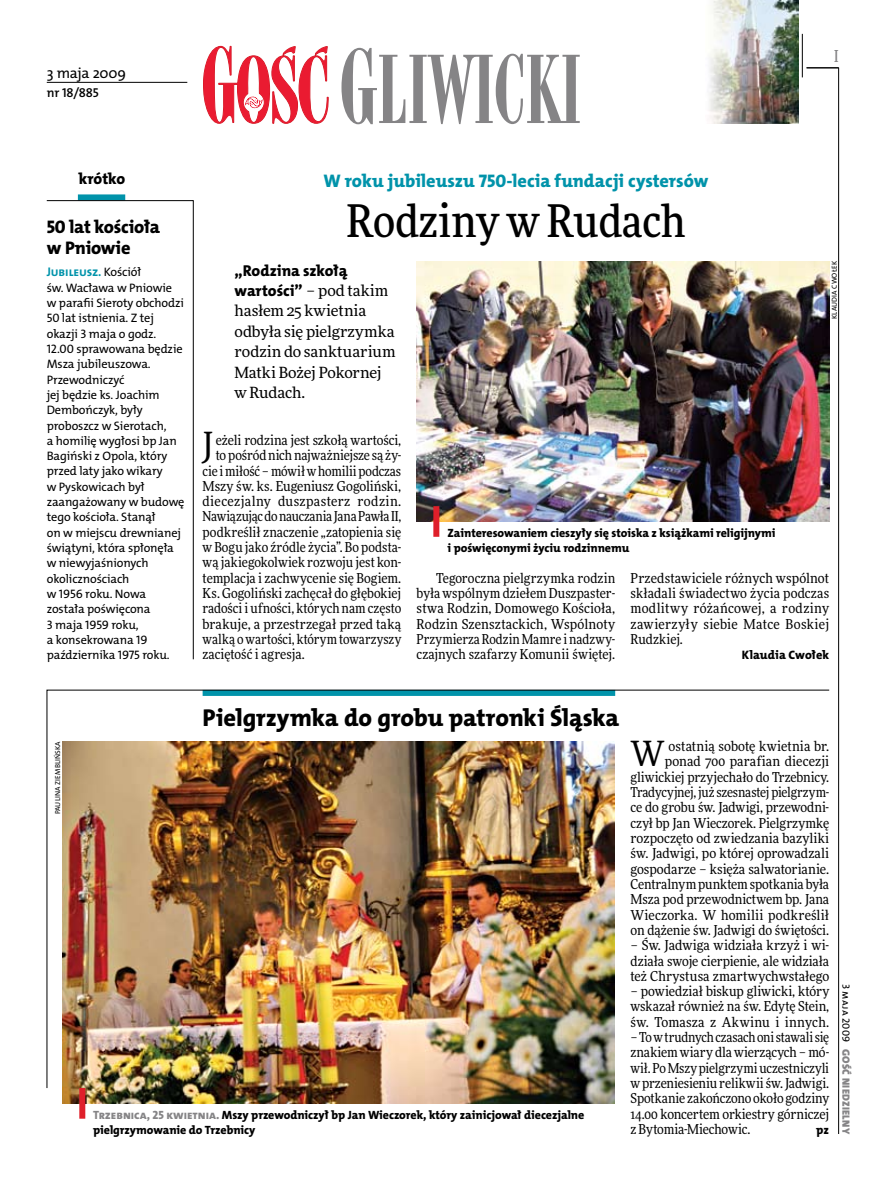
<style>
.page{position:relative;width:893px;height:1191px;background:#fff}
.page>*{position:absolute;margin:0;border:0;box-sizing:border-box;transform-origin:0 0}
.t1{font:500 45px "Freeday Narrow";color:#000}
.t2{font:34.8px "Freeday Narrow News";color:#000}
.t3{font:24.45px "The Mix HP8 Ex Bld";color:#000}
.t4{font:18.3px "The Mix HP8 Ex Bld";letter-spacing:-.005em;color:#0093aa}
.t5{font:18.3px/21.6px "The Mix HP8 Ex Bld";letter-spacing:-.015em;color:#000}
.t6{font:500 16.5px "Freeday Narrow";color:#858486;scale:.9 1}
.t7{font:15.75px/20.4px "The Mix HP8 Ex Bld";letter-spacing:-.01em;color:#000}
.t8{font:15.45px/20.4px "Freeday News";letter-spacing:-.005em;color:#000}
.t9{font:14.85px "The Mix HP5 Plain";color:#000}
.t10{font:13.65px/15.3px "Freeday Narrow News";color:#000;text-align:justify}
.t11{font:13.65px "Freeday Narrow News";letter-spacing:-.02em;color:#000}
.t12{font:13.65px "Freeday Narrow News";letter-spacing:.025em;color:#000}
.t13{font:12.9px "The Mix HP6 Se Bld";letter-spacing:-.01em;color:#000}
.t14{font:12.6px "The Mix HP7 Bld";letter-spacing:-.01em;color:#0093aa}
.t15{font:12.3px/15.3px "The Mix HP5 Plain";letter-spacing:-.01em;color:#000}
.t16{font:12.3px "The Mix HP8 Ex Bld";color:#000}
.t17{font:12px/15.3px "The Mix HP8 Ex Bld";letter-spacing:-.005em;color:#000}
.t18{font:10.5px "The Mix HP9 Blk";letter-spacing:.025em;color:#858486}
.t19{font:10.5px "The Mix HP5 Plain";letter-spacing:.025em;color:#000}
.t20{font:7.2px "The Mix HP5 Plain";letter-spacing:.015em;color:#000}
.s1{font-family:"The Mix HP5 Plain";font-size:12.3px;color:#000}
.s2{font-family:"Freeday News";font-size:15.45px}
.s3{color:#858486}
</style>
<div class="page">
<hr style="left:838px;top:68px;width:1px;height:1066px;background:#000">
<hr style="left:802px;top:34px;width:1px;height:43px;background:#000">
<svg style="left:203px;top:46px;width:126px;height:78px"></svg>
<svg style="left:341px;top:48px;width:239px;height:76px"></svg>
<hr style="left:806px;top:68px;width:33px;height:1px;background:#000">
<img style="left:709px;top:0;width:89px;height:123px">
<hr style="left:47px;top:82px;width:140px;height:1px;background:#000">
<svg style="left:47px;top:689px;width:783px;height:399px"></svg>
<img style="left:62px;top:741px;width:553px;height:362px">
<div style="left:79px;top:1088px;width:6px;height:30px;background:#df1f2a"></div>
<img style="left:416px;top:261px;width:413px;height:260px">
<div style="left:433px;top:506px;width:6px;height:31px;background:#df1f2a"></div>
<div style="left:78px;top:194px;width:47px;height:6px;background:#0093aa"></div>
<svg style="left:46px;top:200px;width:148px;height:459px"></svg>
<p class="t9" style="left:47px;top:63px;width:81px">3 maja 2009</p>
<p class="t13" style="left:47px;top:85px;width:54px">nr 18/885</p>
<p class="t6" style="left:834px;top:46px;width:6px">I</p>
<p class="t7" style="left:79px;top:168px;width:48px">krótko</p>
<h3 class="t5" style="left:47px;top:216px;width:115px">50 lat kościoła w Pniowie</h3>
<p class="t14" style="left:47px;top:264px;width:96px">Jubileusz. <span class="s1">Kościół</span></p>
<p class="t15" style="left:47px;top:280px;width:139px">św. Wacława w Pniowie w parafii Sieroty obchodzi<br>50 lat istnienia. Z tej okazji 3 maja o godz.<br>12.00 sprawowana będzie<br>Msza jubileuszowa.<br>Przewodniczyć<br>jej będzie ks. Joachim<br>Dembończyk, były proboszcz w Sierotach,<br>a homilię wygłosi bp Jan<br>Bagiński z Opola, który przed laty jako wikary<br>w Pyskowicach był zaangażowany w budowę tego kościoła. Stanął<br>on w miejscu drewnianej świątyni, która spłonęła w niewyjaśnionych okolicznościach<br>w 1956 roku. N owa została poświęcona<br>3 maja 1959 roku,<br>a konsekrowana 19 października 1975 roku.</p>
<h3 class="t4" style="left:323px;top:169px;width:386px">W roku jubileuszu 750-lecia fundacji cystersów</h3>
<h1 class="t1" style="left:346px;top:193px;width:341px">Rodziny w Rudach</h1>
<p class="t7" style="left:234px;top:260px;width:155px">„Rodzina szkołą wartości” <span class="s2">– pod takim</span></p>
<p class="t8" style="left:234px;top:300px;width:162px">hasłem 25 kwietnia odbyła się pielgrzymka rodzin do sanktuarium<br>Matki Bożej Pokornej w Rudach.</p>
<p class="t20" style="left:830px;top:319px;width:59px;rotate:-90deg">Klaudia Cwołek</p>
<h2 class="t2" style="left:203px;top:423px;width:13px">J</h2>
<p class="t10" style="left:216px;top:432px;width:187px">eżeli rodzina jest szkołą wartości,</p>
<p class="t10" style="left:216px;top:447px;width:187px">to pośród nich najważniejsze są ży-</p>
<p class="t10" style="left:203px;top:463px;width:200px">cie imiłość – mówił whomilii podczas</p>
<p class="t10" style="left:203px;top:478px;width:200px">Mszy św. ks. Eugeniusz Gogoliński,</p>
<p class="t12" style="left:203px;top:493px;width:200px">diecezjalny duszpasterz rodzin.</p>
<p class="t11" style="left:203px;top:508px;width:200px">Nawiązując donauczania Jana Pawła II,</p>
<p class="t10" style="left:203px;top:524px;width:200px">podkreślił znaczenie „zatopienia się</p>
<p class="t10" style="left:203px;top:539px;width:200px">w Bogu jako źródle życia”. Bo podsta-</p>
<p class="t10" style="left:203px;top:555px;width:200px">wą jakiegokolwiek rozwoju jest kon-</p>
<p class="t10" style="left:203px;top:570px;width:200px">templacja i zachwycenie się Bogiem.</p>
<p class="t10" style="left:203px;top:585px;width:200px">Ks. Gogoliński zachęcał do głębokiej</p>
<p class="t10" style="left:203px;top:600px;width:200px">radości i ufności, których nam często</p>
<p class="t10" style="left:203px;top:616px;width:200px">brakuje, a przestrzegał przed taką</p>
<p class="t10" style="left:203px;top:631px;width:200px">walką o wartości, którym towarzyszy</p>
<p class="t10" style="left:203px;top:646px;width:104px">zaciętość i agresja.</p>
<p class="t17" style="left:448px;top:525px;width:329px">Zainteresowaniem cieszyły się stoiska z książkami religijnymi i poświęconymi życiu rodzinnemu</p>
<p class="t10" style="left:417px;top:570px;width:200px;text-indent:20px">Tegoroczna pielgrzymka rodzin była wspólnym dziełem Duszpaster&shy;stwa Rodzin, Domowego Kościoła, Rodzin Szensztackich, Wspólnoty Przymierza Rodzin Mamre i nadzwy&shy;czajnych szafarzy Komunii świętej.</p>
<p class="t10" style="left:630px;top:570px;width:200px">Przedstawiciele różnych wspólnot składali świadectwo życia podczas modlitwy różańcowej, a rodziny zawierzyły siebie Matce Boskiej Rudzkiej.</p>
<p class="t16" style="left:742px;top:647px;width:89px">Klaudia Cwołek</p>
<h3 class="t3" style="left:203px;top:701px;width:418px">Pielgrzymka do grobu patronki Śląska</h3>
<p class="t20" style="left:53px;top:814px;width:75px;rotate:-90deg">Paulina Ziemblińska</p>
<p class="t17" style="left:93px;top:1107px;width:493px"><span class="s3">Trzebnica, 25 kwietnia.</span> Mszy przewodniczył bp Jan Wieczorek, który zainicjował diecezjalne pielgrzymowanie do Trzebnicy</p>
<p class="t10" style="left:630px;top:738px;width:200px;text-align:right">ostatnią sobotę kwietnia br. ponad 700 parafian diecezji gliwickiej przyjechało do Trzebnicy.<br>Tradycyjnej, już szesnastej pielgrzym&shy;ce do grobu św. Jadwigi, przewodni&shy;czył bp Jan Wieczorek. Pielgrzymkę rozpoczęto od zwiedzania bazyliki św. Jadwigi, po której oprowadzali gospodarze – księża salwatorianie.<br>Centralnym punktem spotkania była Msza pod przewodnictwem bp. Jana Wieczorka. W homilii podkreślił on dążenie św. Jadwigi do świętości.</p>
<p class="t10" style="left:630px;top:937px;width:200px">– Św. Jadwiga widziała krzyż i wi&shy;działa swoje cierpienie, ale widziała też Chrystusa zmartwychwstałego</p>
<p class="t10" style="left:630px;top:983px;width:200px">– powiedział biskup gliwicki, który wskazał również na św. Edytę Stein, św. Tomasza z Akwinu i innych.</p>
<p class="t10" style="left:630px;top:1029px;width:200px">– Towtrudnych czasach oni stawalisię znakiem wiary dla wierzących – mó&shy;wił. PoMszy pielgrzymi uczestniczyli w przeniesieniu relikwii św. Jadwigi.<br>Spotkanie zakończono około godziny 14.00 koncertem orkiestry górniczej z Bytomia-Miechowic.</p>
<h2 class="t2" style="left:630px;top:732px;width:36px">W</h2>
<p class="t16" style="left:816px;top:1122px;width:14px">pz</p>
<p class="t19" style="left:853px;top:983px;width:60px;rotate:90deg">3 maja 2009</p>
<p class="t18" style="left:853px;top:1049px;width:86px;rotate:90deg">Gość Niedzielny</p>
</div>
